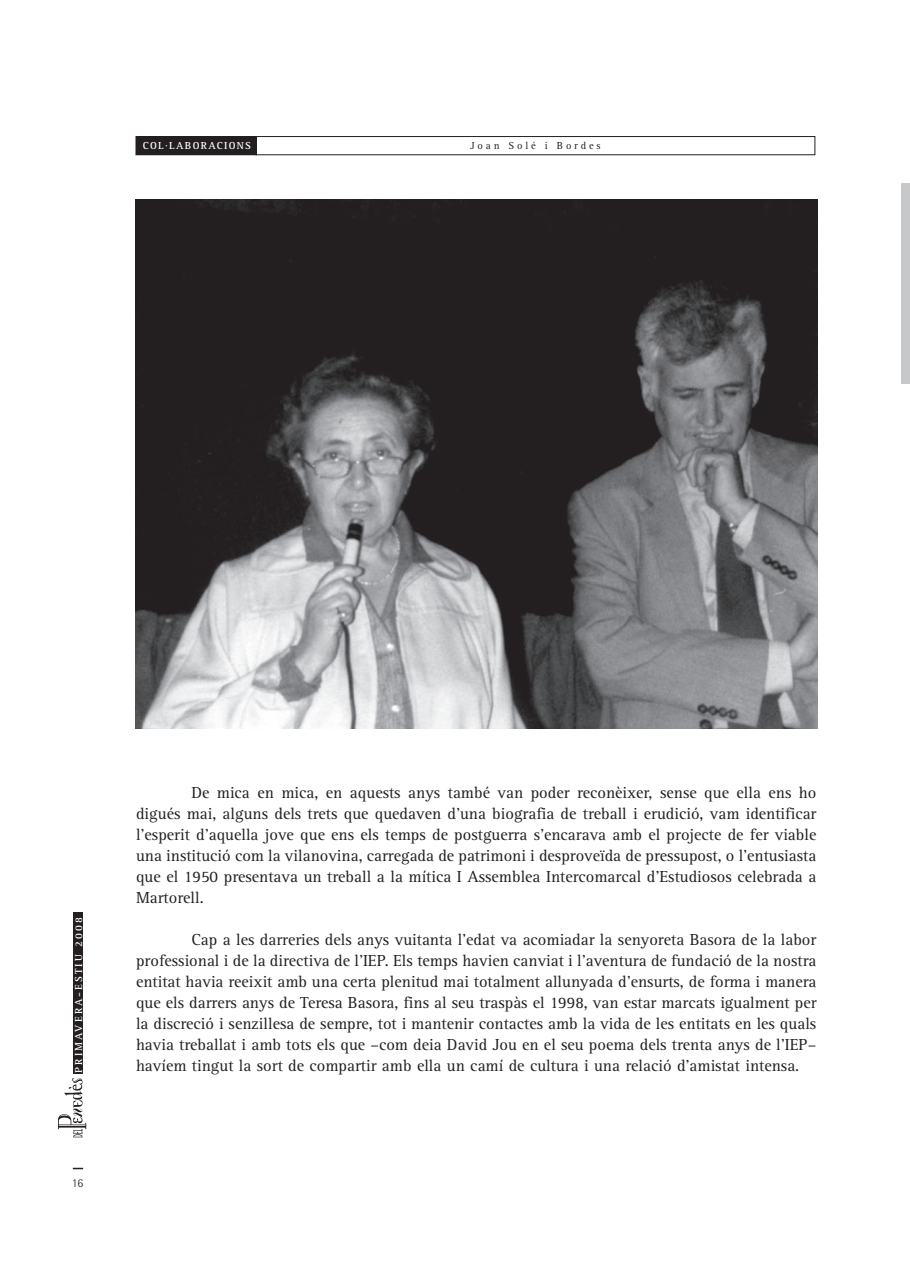
<style>
.page{position:relative;width:910px;height:1280px;background:#fff}
.page>*{position:absolute;margin:0;border:0;box-sizing:border-box;transform-origin:0 0}
.t1{font:16.5px/21px "Rotis Serif";color:#231f20;text-align:justify}
.t2{font:300 12px "Rotis Semi Sans";color:#231f20}
.t3{font:700 10.5px "Rotis Serif";letter-spacing:.2em;color:#fff}
.t4{font:700 10.5px "Rotis Serif";letter-spacing:.125em;color:#fff}
.t5{font:10.5px "Rotis Serif";letter-spacing:.27em;color:#231f20}
</style>
<div class="page">
<svg style="left:58px;top:1078px;width:28px;height:60px"></svg>
<div style="left:74px;top:913px;width:9px;height:161px;background:#231f20"></div>
<div style="left:901px;top:183px;width:9px;height:201px;background:#c7c8ca"></div>
<div style="left:256px;top:136px;width:559px;height:19px;border:1px solid #231f20"></div>
<div style="left:136px;top:137px;width:120px;height:18px;background:#231f20"></div>
<div style="left:136px;top:136px;width:121px;height:19px;border:1px solid #231f20"></div>
<img style="left:136px;top:200px;width:682px;height:528px">
<p class="t4" style="left:143px;top:139px;width:110px">COL·LABORACIONS</p>
<p class="t5" style="left:470px;top:140px;width:132px">Joan Solé i Bordes</p>
<p class="t3" style="left:72px;top:1073px;width:157px;rotate:-90deg">PRIMAVERA-ESTIU 2008</p>
<p class="t2" style="left:72px;top:1176px;width:13px">16</p>
<p class="t1" style="left:136px;top:782px;width:682px;text-indent:55px">De mica en mica, en aquests anys també van poder reconèixer, sense que ella ens ho digués mai, alguns dels trets que quedaven d’una biografia de treball i erudició, vam identificar l’esperit d’aquella jove que ens els temps de postguerra s’encarava amb el projecte de fer viable una institució com la vilanovina, carregada de patrimoni i desproveïda de pressupost, o l’entusiasta que el 1950 presentava un treball a la mítica I Assemblea Intercomarcal d’Estudiosos celebrada a Martorell.</p>
<p class="t1" style="left:136px;top:929px;width:682px;text-indent:55px">Cap a les darreries dels anys vuitanta l’edat va acomiadar la senyoreta Basora de la labor professional i de la directiva de l’IEP. Els temps havien canviat i l’aventura de fundació de la nostra entitat havia reeixit amb una certa plenitud mai totalment allunyada d’ensurts, de forma i manera que els darrers anys de Teresa Basora, fins al seu traspàs el 1998, van estar marcats igualment per la discreció i senzillesa de sempre, tot i mantenir contactes amb la vida de les entitats en les quals havia treballat i amb tots els que –com deia David Jou en el seu poema dels trenta anys de l’IEP– havíem tingut la sort de compartir amb ella un camí de cultura i una relació d’amistat intensa.</p>
</div>
